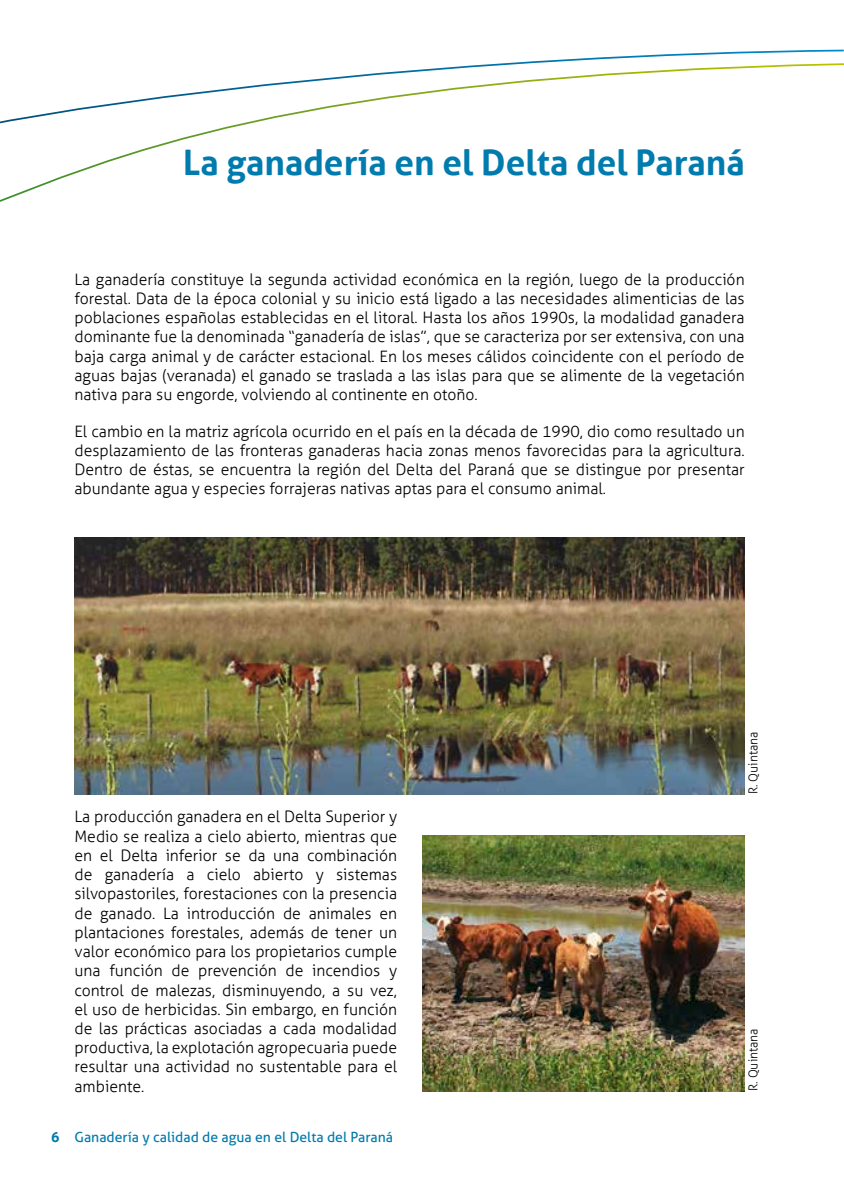
<style>
.page{position:relative;width:844px;height:1191px;background:#fff}
.page>*{position:absolute;margin:0;border:0;box-sizing:border-box;transform-origin:0 0}
.t1{font:700 35px "Aller";color:#007bae}
.t2{font:300 15.75px/19.2px "Aller";color:#000;text-align:justify}
.t3{font:14px "Aller";color:#007bae}
.t4{font:300 12.25px "Aller";color:#000}
.s1{font-weight:700}
</style>
<div class="page">
<img style="left:422px;top:835px;width:322px;height:256px">
<img style="left:74px;top:537px;width:670px;height:257px">
<svg style="left:524px;top:49px;width:319px;height:13px"></svg>
<svg style="left:0;top:62px;width:843px;height:140px"></svg>
<h1 class="t1" style="left:183px;top:141px;width:563px">La ganadería en el Delta del Paraná</h1>
<p class="t2" style="left:74px;top:269px;width:671px">La ganadería constituye la segunda actividad económica en la región, luego de la producción forestal. Data de la época colonial y su inicio está ligado a las necesidades alimenticias de las poblaciones españolas establecidas en el litoral. Hasta los años 1990s, la modalidad ganadera dominante fue la denominada “ganadería de islas”, que se caracteriza por ser extensiva, con una baja carga animal y de carácter estacional. En los meses cálidos coincidente con el período de aguas bajas (veranada) el ganado se traslada a las islas para que se alimente de la vegetación nativa para su engorde, volviendo al continente en otoño.</p>
<p class="t2" style="left:74px;top:421px;width:671px">El cambio en la matriz agrícola ocurrido en el país en la década de 1990, dio como resultado un desplazamiento de las fronteras ganaderas hacia zonas menos favorecidas para la agricultura.<br>Dentro de éstas, se encuentra la región del Delta del Paraná que se distingue por presentar abundante agua y especies forrajeras nativas aptas para el consumo animal.</p>
<p class="t2" style="left:74px;top:807px;width:324px">La producción ganadera en el Delta Superior y Medio se realiza a cielo abierto, mientras que en el Delta inferior se da una combinación de ganadería a cielo abierto y sistemas silvopastoriles, forestaciones con la presencia de ganado. La introducción de animales en plantaciones forestales, además de tener un valor económico para los propietarios cumple una función de prevención de incendios y control de malezas, disminuyendo, a su vez, el uso de herbicidas. Sin embargo, en función de las prácticas asociadas a cada modalidad productiva, la explotación agropecuaria puede resultar una actividad no sustentable para el ambiente.</p>
<p class="t3" style="left:51px;top:1128px;width:343px"><span class="s1">6</span> Ganadería y calidad de agua en el Delta del Paraná</p>
<p class="t4" style="left:745px;top:794px;width:64px;rotate:-90deg">R. Quintana</p>
<p class="t4" style="left:745px;top:1091px;width:64px;rotate:-90deg">R. Quintana</p>
</div>
